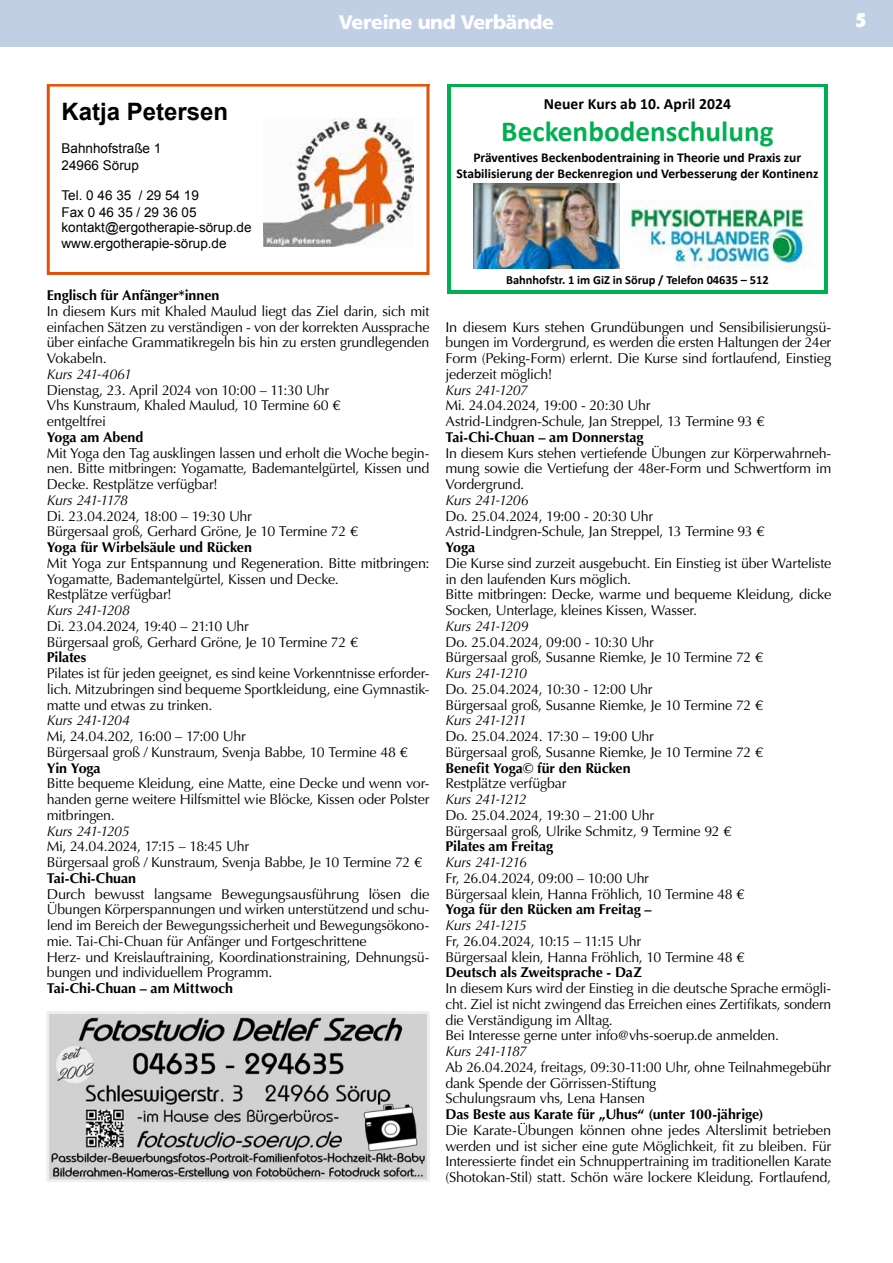
<style>
.page{position:relative;width:893px;height:1263px;background:#fff}
.page>*{position:absolute;margin:0;border:0;box-sizing:border-box;transform-origin:0 0}
.t1{font:700 29.1px "Calibri";color:#00b050}
.t2{font:700 24px "Arial";color:#000}
.t3{font:900 19.5px "Frutiger LT Std";letter-spacing:-.025em;color:#fff}
.t4{font:900 19.5px "Blippo BT";color:#fff}
.t5{font:700 15.6px "Calibri";letter-spacing:.005em;color:#000}
.t6{font:14.25px/15.8px "Optima";letter-spacing:-.02em;color:#000}
.t7{font:700 14.25px "Optima";letter-spacing:-.005em;color:#000}
.t8{font:italic 14.25px "Optima";letter-spacing:-.03em;color:#000}
.t9{font:italic 14.25px "Optima";letter-spacing:-.05em;color:#000}
.t10{font:italic 14.25px "Optima";letter-spacing:-.075em;color:#000}
.t11{font:italic 14.25px "Optima";letter-spacing:-.025em;color:#000}
.t12{font:italic 14.25px "Optima";letter-spacing:-.07em;color:#000}
.t13{font:13.5px/15.8px "Arial";color:#000}
.t14{font:700 13.5px/16.5px "Calibri";color:#000;text-align:center}
.t15{font:700 12.45px "Calibri";color:#000}
</style>
<div class="page">
<div style="left:0;top:0;width:893px;height:47px;background:#c0cfe4"></div>
<img style="left:47px;top:1011px;width:382px;height:170px">
<img style="left:474px;top:184px;width:146px;height:85px">
<hr style="left:450px;top:85px;width:374px;height:2px;background:#00b050">
<hr style="left:447px;top:87px;width:3px;height:204px;background:#00b050">
<hr style="left:450px;top:291px;width:374px;height:3px;background:#00b050">
<hr style="left:824px;top:87px;width:4px;height:204px;background:#00b050">
<svg style="left:824px;top:291px;width:4px;height:3px"></svg>
<img style="left:625px;top:201px;width:184px;height:67px">
<svg style="left:47px;top:85px;width:382px;height:190px"></svg>
<hr style="left:47px;top:84px;width:382px;height:1px;background:#e45907">
<h3 class="t3" style="left:339px;top:10px;width:217px">Vereine und Verbände</h3>
<h3 class="t4" style="left:856px;top:8px;width:12px">5</h3>
<h2 class="t2" style="left:62px;top:96px;width:168px">Katja Petersen</h2>
<p class="t13" style="left:62px;top:140px;width:101px;line-height:16.5px">Bahnhofstraße 1<br>24966 Sörup</p>
<p class="t13" style="left:62px;top:188px;width:192px">Tel. 0 46 35 / 29 54 19<br>Fax 0 46 35 / 29 36 05 kontakt@ergotherapie-sörup.de www.ergotherapie-sörup.de</p>
<p class="t7" style="left:47px;top:287px;width:174px">Englisch für Anfänger*innen</p>
<p class="t6" style="left:47px;top:303px;width:384px;text-align:justify">In diesem Kurs mit Khaled Maulud liegt das Ziel darin, sich mit einfachen Sätzen zu verständigen - von der korrekten Aussprache über einfache Grammatikregeln bis hin zu ersten grundlegenden Vokabeln.</p>
<p class="t11" style="left:47px;top:366px;width:86px">Kurs 241-4061</p>
<p class="t6" style="left:47px;top:382px;width:295px">Dienstag, 23. April 2024 von 10:00 – 11:30 Uhr<br>Vhs Kunstraum, Khaled Maulud, 10 Termine 60 € entgeltfrei</p>
<p class="t7" style="left:47px;top:429px;width:98px">Yoga am Abend</p>
<p class="t6" style="left:47px;top:445px;width:384px;text-align:justify">Mit Yoga den Tag ausklingen lassen und erholt die Woche begin&shy;nen. Bitte mitbringen: Yogamatte, Bademantelgürtel, Kissen und Decke. Restplätze verfügbar!</p>
<p class="t9" style="left:47px;top:492px;width:83px">Kurs 241-1178</p>
<p class="t6" style="left:47px;top:508px;width:313px">Di. 23.04.2024, 18:00 – 19:30 Uhr<br>Bürgersaal groß, Gerhard Gröne, Je 10 Termine 72 €</p>
<p class="t7" style="left:47px;top:539px;width:207px">Yoga für Wirbelsäule und Rücken</p>
<p class="t6" style="left:47px;top:555px;width:384px">Mit Yoga zur Entspannung und Regeneration. Bitte mitbringen:<br>Yogamatte, Bademantelgürtel, Kissen und Decke.<br>Restplätze verfügbar!</p>
<p class="t8" style="left:47px;top:602px;width:85px">Kurs 241-1208</p>
<p class="t6" style="left:47px;top:618px;width:313px">Di. 23.04.2024, 19:40 – 21:10 Uhr<br>Bürgersaal groß, Gerhard Gröne, Je 10 Termine 72 €</p>
<p class="t7" style="left:47px;top:649px;width:41px">Pilates</p>
<p class="t6" style="left:47px;top:665px;width:384px;text-align:justify">Pilates ist für jeden geeignet, es sind keine Vorkenntnisse erforder&shy;lich. Mitzubringen sind bequeme Sportkleidung, eine Gymnastik&shy;matte und etwas zu trinken.</p>
<p class="t8" style="left:47px;top:712px;width:85px">Kurs 241-1204</p>
<p class="t6" style="left:47px;top:728px;width:362px">Mi, 24.04.202, 16:00 – 17:00 Uhr<br>Bürgersaal groß / Kunstraum, Svenja Babbe, 10 Termine 48 €</p>
<p class="t7" style="left:47px;top:759px;width:56px">Yin Yoga</p>
<p class="t6" style="left:47px;top:776px;width:384px;text-align:justify">Bitte bequeme Kleidung, eine Matte, eine Decke und wenn vor&shy;handen gerne weitere Hilfsmittel wie Blöcke, Kissen oder Polster mitbringen.</p>
<p class="t8" style="left:47px;top:822px;width:84px">Kurs 241-1205</p>
<p class="t6" style="left:47px;top:839px;width:377px">Mi, 24.04.2024, 17:15 – 18:45 Uhr<br>Bürgersaal groß / Kunstraum, Svenja Babbe, Je 10 Termine 72 €</p>
<p class="t7" style="left:47px;top:870px;width:91px">Tai-Chi-Chuan</p>
<p class="t6" style="left:47px;top:886px;width:384px">Durch bewusst langsame Bewegungsausführung lösen die Übungen Körperspannungen und wirken unterstützend und schu&shy;lend im Bereich der Bewegungssicherheit und Bewegungsökono&shy;mie. Tai-Chi-Chuan für Anfänger und Fortgeschrittene<br>Herz- und Kreislauftraining, Koordinationstraining, Dehnungsü&shy;bungen und individuellem Programm.</p>
<p class="t7" style="left:47px;top:980px;width:188px">Tai-Chi-Chuan – am Mittwoch</p>
<p class="t5" style="left:544px;top:92px;width:189px">Neuer Kurs ab 10. April 2024</p>
<h1 class="t1" style="left:501px;top:111px;width:274px">Beckenbodenschulung</h1>
<p class="t14" style="left:456px;top:149px;width:363px">Präventives Beckenbodentraining in Theorie und Praxis zur<br>Stabilisierung der Beckenregion und Verbesserung der Kontinenz</p>
<p class="t15" style="left:506px;top:271px;width:264px">Bahnhofstr. 1 im GiZ in Sörup / Telefon 04635 – 512</p>
<p class="t6" style="left:445px;top:319px;width:387px;text-align:justify">In diesem Kurs stehen Grundübungen und Sensibilisierungsü&shy;bungen im Vordergrund, es werden die ersten Haltungen der 24er Form (Peking-Form) erlernt. Die Kurse sind fortlaufend, Einstieg jederzeit möglich!</p>
<p class="t9" style="left:445px;top:381px;width:84px">Kurs 241-1207</p>
<p class="t6" style="left:445px;top:398px;width:320px">Mi. 24.04.2024, 19:00 - 20:30 Uhr<br>Astrid-Lindgren-Schule, Jan Streppel, 13 Termine 93 €</p>
<p class="t7" style="left:445px;top:429px;width:200px">Tai-Chi-Chuan – am Donnerstag</p>
<p class="t6" style="left:445px;top:445px;width:387px;text-align:justify">In diesem Kurs stehen vertiefende Übungen zur Körperwahrneh&shy;mung sowie die Vertiefung der 48er-Form und Schwertform im Vordergrund.</p>
<p class="t8" style="left:445px;top:492px;width:85px">Kurs 241-1206</p>
<p class="t6" style="left:445px;top:508px;width:320px">Do. 25.04.2024, 19:00 - 20:30 Uhr<br>Astrid-Lindgren-Schule, Jan Streppel, 13 Termine 93 €</p>
<p class="t7" style="left:445px;top:539px;width:31px">Yoga</p>
<p class="t6" style="left:445px;top:555px;width:387px">Die Kurse sind zurzeit ausgebucht. Ein Einstieg ist über Warteliste in den laufenden Kurs möglich.<br>Bitte mitbringen: Decke, warme und bequeme Kleidung, dicke Socken, Unterlage, kleines Kissen, Wasser.</p>
<p class="t8" style="left:445px;top:618px;width:85px">Kurs 241-1209</p>
<p class="t6" style="left:445px;top:634px;width:319px">Do. 25.04.2024, 09:00 - 10:30 Uhr<br>Bürgersaal groß, Susanne Riemke, Je 10 Termine 72 €</p>
<p class="t9" style="left:445px;top:665px;width:83px">Kurs 241-1210</p>
<p class="t6" style="left:445px;top:681px;width:319px">Do. 25.04.2024, 10:30 - 12:00 Uhr<br>Bürgersaal groß, Susanne Riemke, Je 10 Termine 72 €</p>
<p class="t10" style="left:445px;top:712px;width:82px">Kurs 241-1211</p>
<p class="t6" style="left:445px;top:728px;width:319px">Do. 25.04.2024. 17:30 – 19:00 Uhr<br>Bürgersaal groß, Susanne Riemke, Je 10 Termine 72 €</p>
<p class="t7" style="left:445px;top:759px;width:187px">Benefit Yoga© für den Rücken</p>
<p class="t6" style="left:445px;top:776px;width:122px">Restplätze verfügbar</p>
<p class="t10" style="left:445px;top:791px;width:83px">Kurs 241-1212</p>
<p class="t6" style="left:445px;top:807px;width:287px">Do. 25.04.2024, 19:30 – 21:00 Uhr<br>Bürgersaal groß, Ulrike Schmitz, 9 Termine 92 €</p>
<p class="t7" style="left:445px;top:838px;width:109px">Pilates am Freitag</p>
<p class="t12" style="left:445px;top:854px;width:83px">Kurs 241-1216</p>
<p class="t6" style="left:445px;top:870px;width:301px">Fr, 26.04.2024, 09:00 – 10:00 Uhr<br>Bürgersaal klein, Hanna Fröhlich, 10 Termine 48 €</p>
<p class="t7" style="left:445px;top:901px;width:208px">Yoga für den Rücken am Freitag –</p>
<p class="t10" style="left:445px;top:917px;width:83px">Kurs 241-1215</p>
<p class="t6" style="left:445px;top:933px;width:301px">Fr, 26.04.2024, 10:15 – 11:15 Uhr<br>Bürgersaal klein, Hanna Fröhlich, 10 Termine 48 €</p>
<p class="t7" style="left:445px;top:964px;width:198px">Deutsch als Zweitsprache - DaZ</p>
<p class="t6" style="left:445px;top:980px;width:387px">In diesem Kurs wird der Einstieg in die deutsche Sprache ermögli&shy;cht. Ziel ist nicht zwingend das Erreichen eines Zertifikats, sondern die Verständigung im Alltag.<br>Bei Interesse gerne unter info@vhs-soerup.de anmelden.</p>
<p class="t9" style="left:445px;top:1043px;width:83px">Kurs 241-1187</p>
<p class="t6" style="left:445px;top:1059px;width:387px">Ab 26.04.2024, freitags, 09:30-11:00 Uhr, ohne Teilnahmegebühr dank Spende der Görrissen-Stiftung<br>Schulungsraum vhs, Lena Hansen</p>
<p class="t7" style="left:445px;top:1106px;width:319px">Das Beste aus Karate für „Uhus“ (unter 100-jährige)</p>
<p class="t6" style="left:445px;top:1122px;width:387px;text-align:justify">Die Karate-Übungen können ohne jedes Alterslimit betrieben werden und ist sicher eine gute Möglichkeit, fit zu bleiben. Für Interessierte findet ein Schnuppertraining im traditionellen Karate (Shotokan-Stil) statt. Schön wäre lockere Kleidung. Fortlaufend,</p>
</div>
